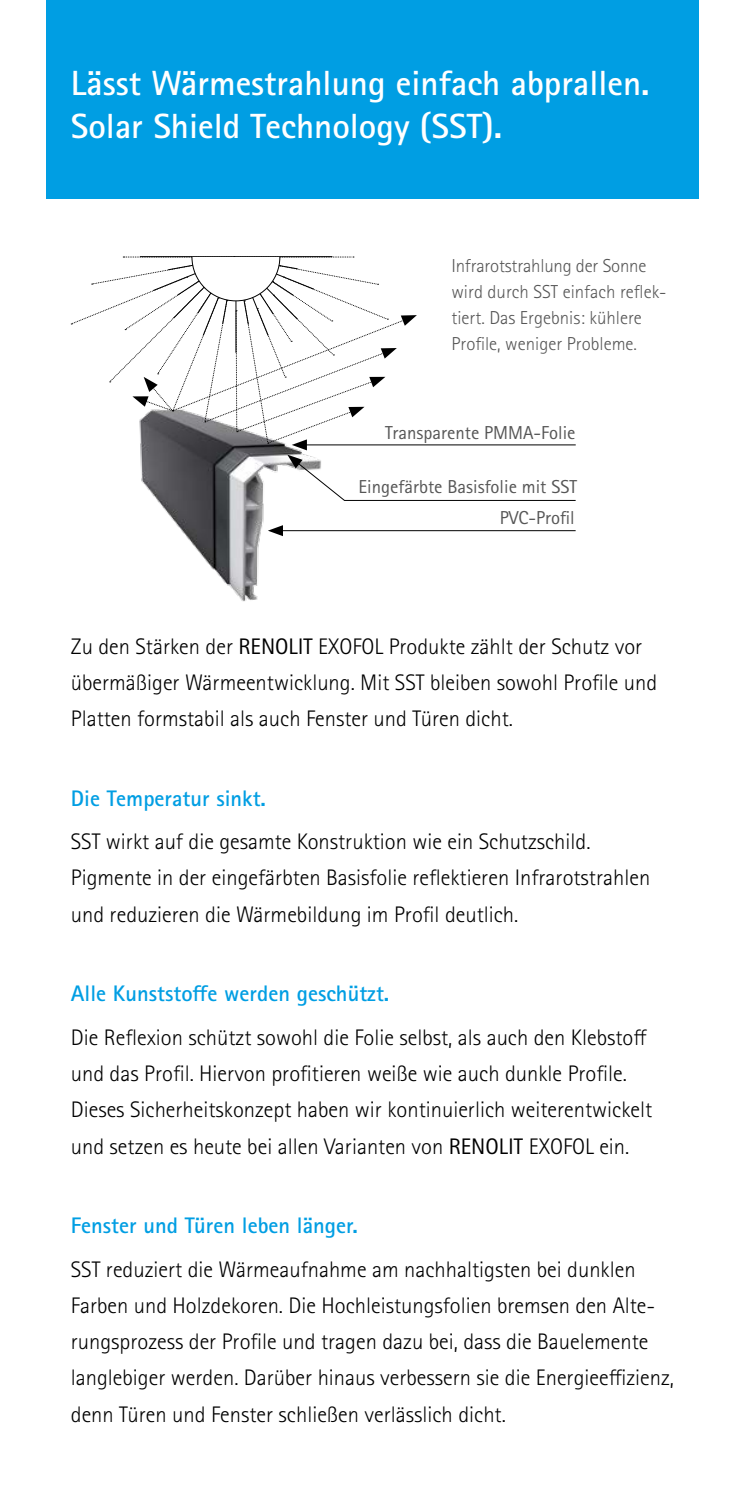
<style>
.page{position:relative;width:745px;height:1489px;background:#fff}
.page>*{position:absolute;margin:0;border:0;box-sizing:border-box;transform-origin:0 0}
.t1{font:700 35px/42.5px "Rotis Sans Serif Pro";color:#fff}
.t2{font:300 22.5px/36.2px "Rotis Sans Serif Pro";color:#000}
.t3{font:700 22.5px "Rotis Sans Serif Pro";color:#009ee3}
.t4{font:300 18.75px/26.2px "Rotis Sans Serif Pro";color:#565656}
.t5{font:18.75px/30.8px "Rotis Sans Serif Pro";color:#565656;text-align:right}
.s1{font-weight:400}
</style>
<div class="page">
<hr style="left:279px;top:530px;width:296px;height:1px;background:#000">
<img style="left:157px;top:501px;width:179px;height:101px">
<svg style="left:71px;top:256px;width:505px;height:245px"></svg>
<div style="left:46px;top:0;width:652px;height:198px;background:#009ee3"></div>
<h1 class="t1" style="left:71px;top:62px;width:580px">Lässt Wärmestrahlung einfach abprallen.<br>Solar Shield Technology (SST).</h1>
<p class="t4" style="left:451px;top:252px;width:216px">Infrarotstrahlung der Sonne wird durch SST einfach reflek&shy;tiert. Das Ergebnis: kühlere<br>Profile, weniger Probleme.</p>
<p class="t5" style="left:385px;top:417px;width:192px">Transparente PMMA-Folie</p>
<p class="t5" style="left:358px;top:472px;width:220px">Eingefärbte Basisfolie mit SST<br>PVC-Profil</p>
<p class="t2" style="left:71px;top:628px;width:587px">Zu den Stärken der <span class="s1">RENOLIT</span> EXOFOL Produkte zählt der Schutz vor übermäßiger Wärmeentwicklung. Mit SST bleiben sowohl Profile und<br>Platten formstabil als auch Fenster und Türen dicht.</p>
<p class="t3" style="left:71px;top:784px;width:196px">Die Temperatur sinkt.</p>
<p class="t2" style="left:71px;top:823px;width:580px">SST wirkt auf die gesamte Konstruktion wie ein Schutzschild.<br>Pigmente in der eingefärbten Basisfolie reflektieren Infrarotstrahlen und reduzieren die Wärmebildung im Profil deutlich.</p>
<p class="t3" style="left:71px;top:979px;width:320px">Alle Kunststoffe werden geschützt.</p>
<p class="t2" style="left:71px;top:1019px;width:582px">Die Reflexion schützt sowohl die Folie selbst, als auch den Klebstoff und das Profil. Hiervon profitieren weiße wie auch dunkle Profile.<br>Dieses Sicherheitskonzept haben wir kontinuierlich weiterentwickelt und setzen es heute bei allen Varianten von <span class="s1">RENOLIT</span> EXOFOL ein.</p>
<p class="t3" style="left:71px;top:1211px;width:288px">Fenster und Türen leben länger.</p>
<p class="t2" style="left:71px;top:1250px;width:604px">SST reduziert die Wärmeaufnahme am nachhaltigsten bei dunklen Farben und Holzdekoren. Die Hochleistungsfolien bremsen den Alte&shy;rungsprozess der Profile und tragen dazu bei, dass die Bauelemente langlebiger werden. Darüber hinaus verbessern sie die Energieeffizienz, denn Türen und Fenster schließen verlässlich dicht.</p>
</div>
